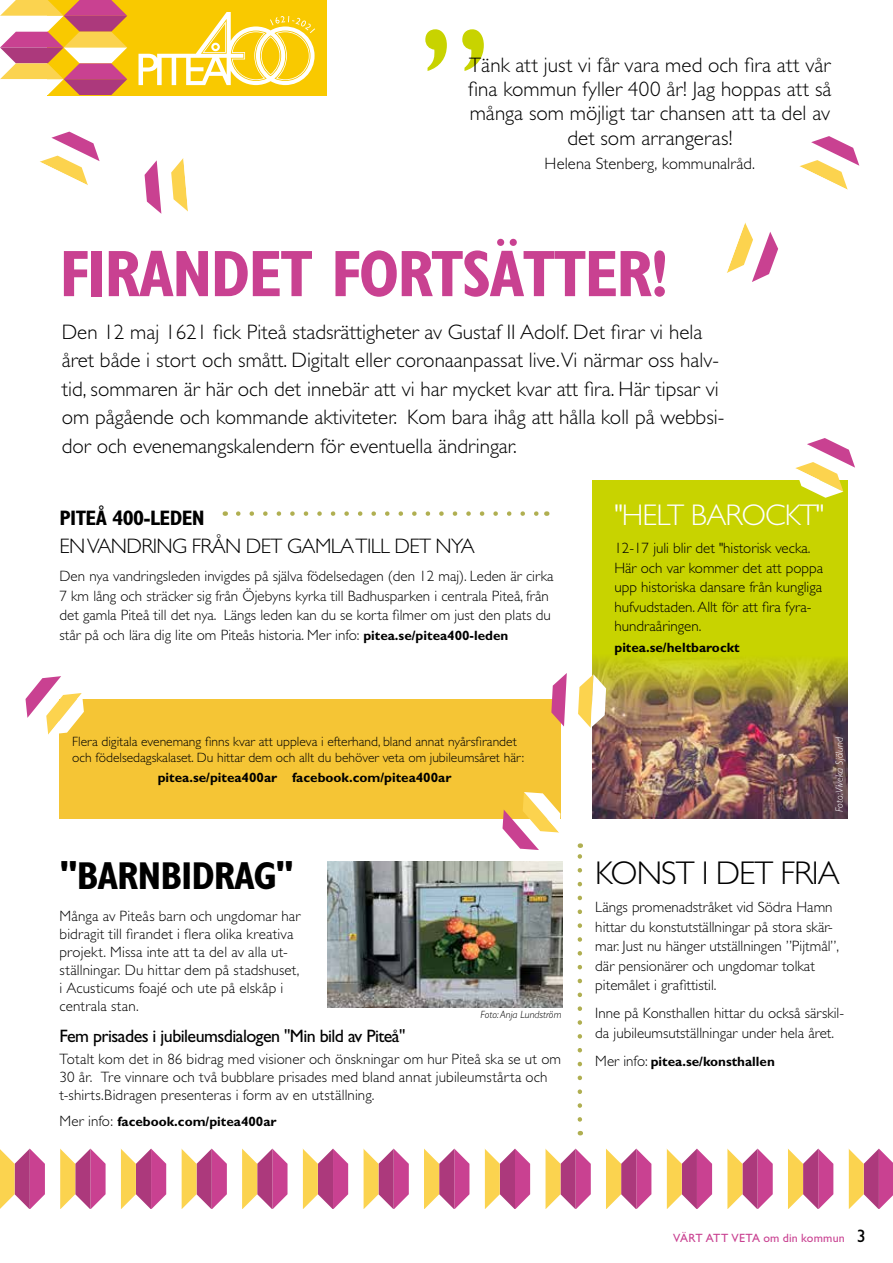
<style>
.page{position:relative;width:893px;height:1263px;background:#fff}
.page>*{position:absolute;margin:0;border:0;box-sizing:border-box;transform-origin:0 0}
.t1{font:169.5px "Gill Sans Std";color:#c8d300}
.t2{font:700 condensed 66px "Gill Sans";letter-spacing:-.03em;color:#c94191}
.t3{font:700 condensed 39px "Gill Sans";letter-spacing:-.03em;color:#000}
.t4{font:300 33px "Gill Sans";letter-spacing:-.03em;color:#000}
.t5{font:300 30px "Gill Sans";letter-spacing:-.03em;color:#fff}
.t6{font:300 21px/28.5px "Gill Sans";color:#000}
.t7{font:300 21px/24.5px "Gill Sans Std";letter-spacing:.005em;color:#000;text-align:center}
.t8{font:300 21px "Gill Sans";letter-spacing:-.03em;color:#000}
.t9{font:700 condensed 21px "Gill Sans";letter-spacing:-.03em;color:#000}
.t10{font:18px "Gill Sans";letter-spacing:-.03em;color:#000}
.t11{font:300 16.5px "Gill Sans Std";letter-spacing:.005em;color:#000}
.t12{font:300 15px/19.5px "Gill Sans Std";color:#000}
.t13{font:300 15px/18px "Gill Sans";letter-spacing:.01em;color:#000}
.t14{font:300 13.5px/16.2px "Gill Sans";color:#000}
.t15{font:700 13.5px "Gill Sans";color:#000}
.t16{font:12px "Gill Sans Std";letter-spacing:.015em;color:#c94191}
.t17{font:italic 300 10.5px "Gill Sans Std";color:#000}
.t18{font:italic 300 10.5px "Gill Sans Std";color:#fff}
.s1{font-family:"Gill Sans";font-weight:700;font-size:13.5px}
.s2{font-weight:300;font-size:15px}
.s3{font-family:"Gill Sans Std";font-weight:300;font-size:15px}
.s4{font-family:"Gill Sans";font-size:18px;color:#000}
</style>
<div class="page">
<img style="left:592px;top:707px;width:255px;height:111px">
<svg style="left:592px;top:480px;width:256px;height:227px;fill:#c8d300"></svg>
<div style="left:60px;top:699px;width:501px;height:119px;background:#f5c535"></div>
<svg style="left:0;top:1148px;width:893px;height:61px"></svg>
<svg style="left:795px;top:438px;width:60px;height:60px"></svg>
<div style="left:47px;top:0;width:280px;height:95px;background:#f9c900"></div>
<svg style="left:139px;top:12px;width:176px;height:73px"></svg>
<svg style="left:0;top:0;width:127px;height:95px"></svg>
<svg style="left:40px;top:132px;width:60px;height:53px"></svg>
<svg style="left:26px;top:676px;width:58px;height:59px"></svg>
<svg style="left:145px;top:160px;width:16px;height:54px"></svg>
<svg style="left:171px;top:158px;width:17px;height:53px"></svg>
<svg style="left:727px;top:223px;width:51px;height:59px"></svg>
<svg style="left:799px;top:136px;width:60px;height:54px"></svg>
<svg style="left:551px;top:673px;width:16px;height:53px"></svg>
<svg style="left:578px;top:674px;width:28px;height:54px"></svg>
<svg style="left:502px;top:792px;width:58px;height:58px"></svg>
<img style="left:327px;top:861px;width:236px;height:147px">
<svg style="left:578px;top:843px;width:4px;height:276px"></svg>
<svg style="left:238px;top:511px;width:301px;height:5px"></svg>
<h1 class="t1" style="left:418px;top:-8px;width:74px">”</h1>
<h3 class="t7" style="left:468px;top:53px;width:365px">Tänk att just vi får vara med och fira att vår fina kommun fyller 400 år! Jag hoppas att så många som möjligt tar chansen att ta del av det som arrangeras!</h3>
<p class="t11" style="left:545px;top:154px;width:212px">Helena Stenberg, kommunalråd.</p>
<h2 class="t2" style="left:60px;top:234px;width:610px">FIRANDET FORTSÄTTER!</h2>
<p class="t6" style="left:62px;top:318px;width:664px">Den 12 maj 1621 fick Piteå stadsrättigheter av Gustaf II Adolf. Det firar vi hela året både i stort och smått. Digitalt eller coronaanpassat live.Vi närmar oss halv&shy;tid, sommaren är här och det innebär att vi har mycket kvar att fira. Här tipsar vi om pågående och kommande aktiviteter. Kom bara ihåg att hålla koll på webbsi&shy;dor och evenemangskalendern för eventuella ändringar.</p>
<h3 class="t9" style="left:60px;top:505px;width:147px">PITEÅ 400-LEDEN</h3>
<h3 class="t8" style="left:60px;top:534px;width:417px">EN VANDRING FRÅN DET GAMLA TILL DET NYA</h3>
<p class="t12" style="left:60px;top:567px;width:495px">Den nya vandringsleden invigdes på själva födelsedagen (den 12 maj). Leden är cirka 7 km lång och sträcker sig från Öjebyns kyrka till Badhusparken i centrala Piteå, från det gamla Piteå till det nya. Längs leden kan du se korta filmer om just den plats du står på och lära dig lite om Piteås historia. Mer info: <span class="s1">pitea.se/pitea400-leden</span></p>
<p class="t14" style="left:72px;top:733px;width:453px">Flera digitala evenemang finns kvar att uppleva i efterhand, bland annat nyårsfirandet och födelsedagskalaset. Du hittar dem och allt du behöver veta om jubileumsåret här:</p>
<p class="t15" style="left:158px;top:770px;width:295px">pitea.se/pitea400ar facebook.com/pitea400ar</p>
<h3 class="t3" style="left:60px;top:852px;width:236px">"BARNBIDRAG"</h3>
<p class="t13" style="left:60px;top:907px;width:242px">Många av Piteås barn och ungdomar har bidragit till firandet i flera olika kreativa projekt. Missa inte att ta del av alla ut&shy;ställningar. Du hittar dem på stadshuset, i Acusticums foajé och ute på elskåp i centrala stan.</p>
<p class="t10" style="left:60px;top:1025px;width:347px">Fem prisades i jubileumsdialogen "Min bild av Piteå"</p>
<p class="t13" style="left:60px;top:1050px;width:503px">Totalt kom det in 86 bidrag med visioner och önskningar om hur Piteå ska se ut om<br>30 år. Tre vinnare och två bubblare prisades med bland annat jubileumstårta och t-shirts.Bidragen presenteras i form av en utställning.</p>
<p class="t15" style="left:60px;top:1114px;width:219px"><span class="s2">Mer info:</span> facebook.com/pitea400ar</p>
<p class="t17" style="left:480px;top:1009px;width:82px">Foto: Anja Lundström</p>
<h3 class="t5" style="left:614px;top:498px;width:211px">"HELT BAROCKT"</h3>
<p class="t12" style="left:614px;top:538px;width:210px">12-17 juli blir det "historisk vecka.<br>Här och var kommer det att poppa upp historiska dansare från kungliga hufvudstaden. Allt för att fira fyra&shy;hundraåringen.</p>
<p class="t15" style="left:614px;top:639px;width:127px">pitea.se/heltbarockt</p>
<p class="t18" style="left:833px;top:812px;width:76px;rotate:-90deg">Foto: Viveka Sjölund</p>
<h3 class="t4" style="left:595px;top:855px;width:246px">KONST I DET FRIA</h3>
<p class="t12" style="left:595px;top:898px;width:245px">Längs promenadstråket vid Södra Hamn hittar du konstutställningar på stora skär&shy;mar. Just nu hänger utställningen ”Pijtmål”, där pensionärer och ungdomar tolkat pitemålet i grafittistil.</p>
<p class="t12" style="left:595px;top:1004px;width:250px">Inne på Konsthallen hittar du också särskil&shy;da jubileumsutställningar under hela året.</p>
<p class="t15" style="left:595px;top:1053px;width:181px"><span class="s3">Mer info:</span> pitea.se/konsthallen</p>
<p class="t16" style="left:673px;top:1231px;width:194px">VÄRT ATT VETA om din kommun <span class="s4">3</span></p>
</div>
